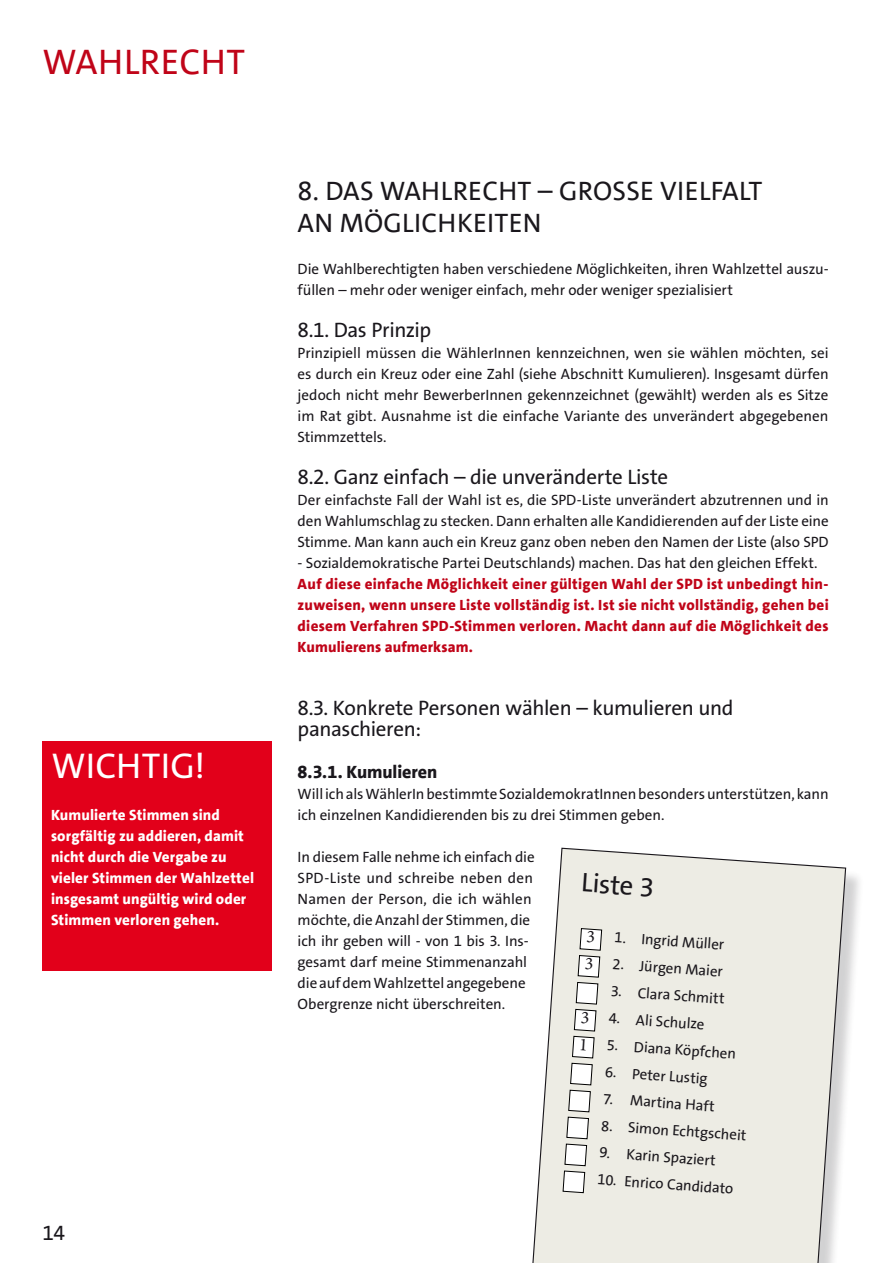
<style>
.page{position:relative;width:893px;height:1263px;background:#fff}
.page>*{position:absolute;margin:0;border:0;box-sizing:border-box;transform-origin:0 0}
._1_Head_SPD_Plain_24{font:36px "SPD The Sans Versal";letter-spacing:.01em;color:#c00418}
.Copy_SPD_TheSans_ExB{font:36px "SPD The Sans";letter-spacing:.01em;color:#fff}
._2_Head_SPD_Plain_18{font:27px/31.5px "SPD The Sans Versal";letter-spacing:.01em;color:#1a171c}
.Copy_SPD_TheSans_10{font:27px "SPD The Sans";color:#1a171c}
._3_Teaser_SPD_Plain{font:21px/21px "SPD The Sans";letter-spacing:-.02em;color:#1a171c}
._4_Teaser_SPD_Plain{font:800 18px "SPD The Sans";letter-spacing:-.005em;color:#1a171c}
.Copy_SPD_TheSans_10-2{font:15px/21px "SPD The Sans";letter-spacing:-.005em;color:#1a171c}
.Copy_SPD_TheSans_ExB-2{font:800 15px/21px "SPD The Sans";letter-spacing:.015em;color:#c00418;text-align:justify}
.Copy_SPD_TheSans_ExB-3{font:800 15px/21px "SPD The Sans";letter-spacing:.01em;color:#fff}
</style>
<div class="page">
<div style="left:43px;top:741px;width:229px;height:230px;background:#e2001a"></div>
<div style="left:531px;top:850px;width:334px;height:413px;background:#1a171c;opacity:.2"></div>
<svg style="left:531px;top:847px;width:316px;height:416px;background:#ebeae4"></svg>
<svg style="left:562px;top:928px;width:40px;height:265px"></svg>
<p class="_1_Head_SPD_Plain_24" style="left:43px;top:39px;width:204px">WAHLRECHT</p>
<p class="Copy_SPD_TheSans_ExB" style="left:51px;top:742px;width:156px">WICHTIG!</p>
<p class="Copy_SPD_TheSans_ExB-3" style="left:51px;top:804px;width:205px">Kumulierte Stimmen sind sorgfältig zu addieren, damit nicht durch die Vergabe zu vieler Stimmen der Wahlzettel insgesamt ungültig wird oder<br>Stimmen verloren gehen.</p>
<h3 class="_3_Teaser_SPD_Plain" style="left:43px;top:1222px;width:24px">14</h3>
<p class="_2_Head_SPD_Plain_18" style="left:298px;top:175px;width:466px">8. DAS WAHLRECHT – GROSSE VIELFALT<br>AN MÖGLICHKEITEN</p>
<p class="Copy_SPD_TheSans_10-2" style="left:298px;top:258px;width:533px">Die Wahlberechtigten haben verschiedene Möglichkeiten, ihren Wahlzettel auszu&shy;füllen – mehr oder weniger einfach, mehr oder weniger spezialisiert</p>
<p class="_3_Teaser_SPD_Plain" style="left:298px;top:319px;width:135px">8.1. Das Prinzip</p>
<p class="Copy_SPD_TheSans_10-2" style="left:298px;top:342px;width:533px;text-align:justify">Prinzipiell müssen die WählerInnen kennzeichnen, wen sie wählen möchten, sei es durch ein Kreuz oder eine Zahl (siehe Abschnitt Kumulieren). Insgesamt dürfen jedoch nicht mehr BewerberInnen gekennzeichnet (gewählt) werden als es Sitze im Rat gibt. Ausnahme ist die einfache Variante des unverändert abgegebenen Stimmzettels.</p>
<p class="_3_Teaser_SPD_Plain" style="left:298px;top:466px;width:372px">8.2. Ganz einfach – die unveränderte Liste</p>
<p class="Copy_SPD_TheSans_10-2" style="left:298px;top:489px;width:533px;text-align:justify">Der einfachste Fall der Wahl ist es, die SPD-Liste unverändert abzutrennen und in den Wahlumschlag zu stecken. Dann erhalten alle Kandidierenden auf der Liste eine Stimme. Man kann auch ein Kreuz ganz oben neben den Namen der Liste (also SPD</p>
<p class="Copy_SPD_TheSans_10-2" style="left:298px;top:552px;width:521px">- Sozialdemokratische Partei Deutschlands) machen. Das hat den gleichen Effekt.</p>
<p class="Copy_SPD_TheSans_ExB-2" style="left:298px;top:573px;width:533px">Auf diese einfache Möglichkeit einer gültigen Wahl der SPD ist unbedingt hin&shy;zuweisen, wenn unsere Liste vollständig ist. Ist sie nicht vollständig, gehen bei diesem Verfahren SPD-Stimmen verloren. Macht dann auf die Möglichkeit des Kumulierens aufmerksam.</p>
<p class="_3_Teaser_SPD_Plain" style="left:298px;top:697px;width:437px">8.3. Konkrete Personen wählen – kumulieren und panaschieren:</p>
<p class="_4_Teaser_SPD_Plain" style="left:298px;top:760px;width:141px">8.3.1. Kumulieren</p>
<p class="Copy_SPD_TheSans_10-2" style="left:298px;top:783px;width:532px">Will ich als WählerIn bestimmte SozialdemokratInnen besonders unterstützen, kann ich einzelnen Kandidierenden bis zu drei Stimmen geben.</p>
<p class="Copy_SPD_TheSans_10-2" style="left:298px;top:846px;width:239px">In diesem Falle nehme ich einfach die SPD-Liste und schreibe neben den Namen der Person, die ich wählen möchte, die Anzahl der Stimmen, die ich ihr geben will - von 1 bis 3. Ins&shy;gesamt darf meine Stimmenanzahl die auf dem Wahlzettel angegebene Obergrenze nicht überschreiten.</p>
<p class="Copy_SPD_TheSans_10" style="left:583px;top:865px;width:74px;rotate:4deg">Liste 3</p>
<p class="Copy_SPD_TheSans_10-2" style="left:615px;top:926px;width:112px;rotate:4deg">1. Ingrid Müller</p>
<p class="Copy_SPD_TheSans_10-2" style="left:613px;top:953px;width:112px;rotate:4deg">2. Jürgen Maier</p>
<p class="Copy_SPD_TheSans_10-2" style="left:611px;top:980px;width:116px;rotate:4deg">3. Clara Schmitt</p>
<p class="Copy_SPD_TheSans_10-2" style="left:610px;top:1007px;width:97px;rotate:4deg">4. Ali Schulze</p>
<p class="Copy_SPD_TheSans_10-2" style="left:608px;top:1034px;width:131px;rotate:4deg">5. Diana Köpfchen</p>
<p class="Copy_SPD_TheSans_10-2" style="left:606px;top:1061px;width:104px;rotate:4deg">6. Peter Lustig</p>
<p class="Copy_SPD_TheSans_10-2" style="left:604px;top:1088px;width:113px;rotate:4deg">7. Martina Haft</p>
<p class="Copy_SPD_TheSans_10-2" style="left:602px;top:1115px;width:147px;rotate:4deg">8. Simon Echtgscheit</p>
<p class="Copy_SPD_TheSans_10-2" style="left:600px;top:1142px;width:118px;rotate:4deg">9. Karin Spaziert</p>
<p class="Copy_SPD_TheSans_10-2" style="left:598px;top:1169px;width:138px;rotate:4deg">10. Enrico Candidato</p>
</div>
